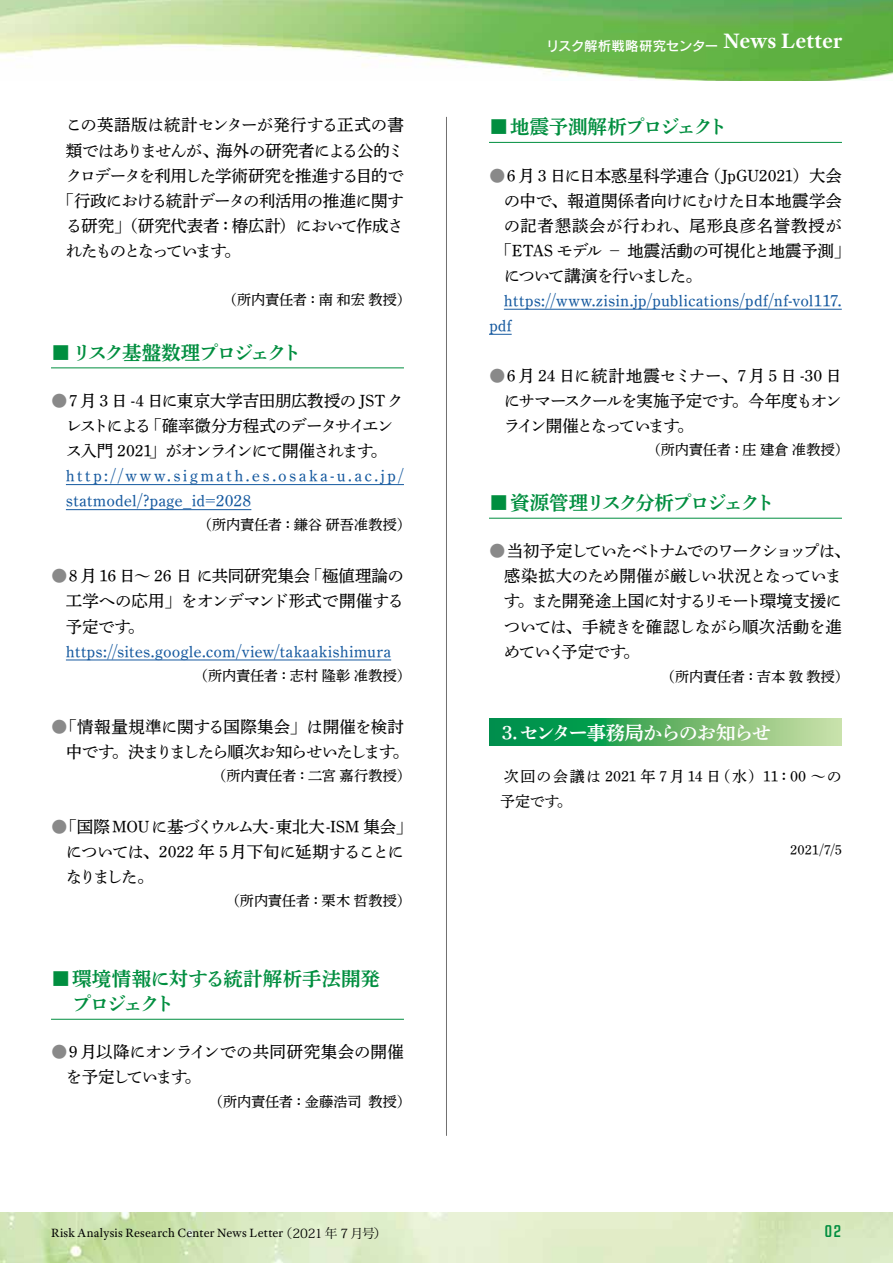
<style>
.page{position:relative;width:893px;height:1263px;background:#fff}
.page>*{position:absolute;margin:0;border:0;box-sizing:border-box;transform-origin:0 0}
.t1{font:700 22.5px "Adobe Text Pro";letter-spacing:.005em;color:#fff}
.t2{font:19.5px "DNP Shuei Y Min Std B";letter-spacing:-.105em;color:#008e3f}
.t3{font:19.5px/25px "DNP Shuei Y Min Std B";letter-spacing:-.005em;color:#008e3f}
.t4{font:19.5px "DNP Shuei Y Min Std B";letter-spacing:-.08em;color:#008e3f}
.t5{font:19.2px "DNP Shuei Y Min Std B";letter-spacing:-.06em;color:#fff}
.t6{font:16.5px/25px "DNP Shuei Y Min Std M";letter-spacing:-.04em;color:#000}
.t7{font:16.5px/25px "DNP Shuei Y Min Std M";letter-spacing:.01em;color:#15599f}
.t8{font:16.5px/25px "DNP Shuei Y Min Std M";letter-spacing:.12em;color:#15599f}
.t9{font:16.5px/25px "DNP Shuei Y Min Std M";color:#000}
.t10{font:16.5px "DNP Shuei Y Min Std M";letter-spacing:-.02em;color:#000}
.t11{font:16.5px "DNP Shuei Y Min Std M";letter-spacing:-.09em;color:#000}
.t12{font:16.5px "DNP Shuei Y Min Std M";letter-spacing:-.11em;color:#000}
.t13{font:16.5px/25px "DNP Shuei Y Min Std M";letter-spacing:.01em;color:#000}
.t14{font:16.5px "DNP Shuei Y Min Std M";letter-spacing:-.01em;color:#000}
.t15{font:16.5px "DNP Shuei Y Min Std M";letter-spacing:-.015em;color:#000}
.t16{font:16.5px "DNP Shuei Y Min Std M";letter-spacing:.035em;color:#000}
.t17{font:16.5px "DNP Shuei Y Min Std M";letter-spacing:-.005em;color:#000}
.t18{font:16.5px/25px "DNP Shuei Y Min Std M";letter-spacing:-.07em;color:#000}
.t19{font:16.5px "DNP Shuei Y Min Std M";letter-spacing:-.1em;color:#000}
.t20{font:16.5px "DNP Shuei Y Min Std M";letter-spacing:-.125em;color:#000}
.t21{font:16.5px "DNP Shuei Y Min Std M";letter-spacing:-.135em;color:#000}
.t22{font:16.5px "DNP Shuei Y Min Std M";letter-spacing:-.065em;color:#000}
.t23{font:16.5px "Countach";color:#008e3f}
.t24{font:15px/25.8px "DNP Shuei Y Min Std M";letter-spacing:.07em;color:#000}
.t25{font:15px "DNP Shuei Y Min Std M";color:#000}
.t26{font:14.25px "DNP Shuei Y Min Std M";letter-spacing:-.015em;color:#000}
.t27{font:14.25px "DNP Shuei Y Min Std M";letter-spacing:.01em;color:#000}
.t28{font:13.5px "Rodin Pro N DB";letter-spacing:-.01em;color:#fff}
.t29{font:13.5px "DNP Shuei Y Min Std M";color:#000}
.t30{font:12.75px "Adobe Text Pro";letter-spacing:.015em;color:#000}
.t31{font:12.75px "Koz Min Pr 6 N";letter-spacing:-.04em;color:#000}
.s1{color:#898989}
</style>
<div class="page">
<img style="left:0;top:1212px;width:893px;height:51px">
<img style="left:0;top:0;width:893px;height:81px">
<hr style="left:51px;top:367px;width:353px;height:1px;background:#008e3f">
<hr style="left:66px;top:484px;width:338px;height:1px;background:#15599f">
<hr style="left:66px;top:509px;width:185px;height:1px;background:#15599f">
<hr style="left:66px;top:659px;width:325px;height:1px;background:#15599f">
<hr style="left:51px;top:1019px;width:353px;height:1px;background:#008e3f">
<hr style="left:489px;top:142px;width:353px;height:1px;background:#008e3f">
<hr style="left:504px;top:309px;width:338px;height:1px;background:#15599f">
<svg style="left:489px;top:334px;width:23px;height:1px"></svg>
<hr style="left:489px;top:518px;width:353px;height:1px;background:#008e3f">
<svg style="left:489px;top:718px;width:353px;height:28px;background:#56b26a"></svg>
<hr style="left:446px;top:117px;width:1px;height:1018px;background:#727171">
<p class="t6" style="left:58px;top:112px;width:348px;text-align:center">この英語版は統計センターが発行する正式の書類ではありませんが、海外の研究者による公的ミクロデータを利用した学術研究を推進する目的で「行政における統計データの利活用の推進に関する研究」（研究代表者：椿広計）において作成さ。</p>
<p class="t21" style="left:66px;top:239px;width:163px">れたものとなっています</p>
<p class="t26" style="left:223px;top:289px;width:190px">（所内責任者：南和宏教授(</p>
<p class="t2" style="left:51px;top:338px;width:252px">■ リスク基盤数理プロジェクト</p>
<p class="t6" style="left:145px;top:388px;width:260px;text-indent:-94px"><span class="s1">●</span>7 月 3 日 -4 日に東京大学吉田朋広教授の JSTク「確率微分方程式のデータサイエン</p>
<p class="t6" style="left:66px;top:413px;width:87px">レストによる</p>
<p class="t19" style="left:149px;top:439px;width:226px">」がオンラインにて開催されます</p>
<p class="t6" style="left:66px;top:438px;width:87px">ス入門 2021</p>
<p class="t8" style="left:66px;top:463px;width:340px">http://www.sigmath.es.osaka u- .ac.jp/ statmodel ?/ page_id=2028</p>
<p class="t26" style="left:198px;top:515px;width:215px">（所内責任者：鎌谷研吾准教授(</p>
<p class="t6" style="left:306px;top:563px;width:100px">「極値理論の</p>
<p class="t6" style="left:371px;top:438px;width:18px">。</p>
<p class="t17" style="left:51px;top:564px;width:261px"><span class="s1">●</span>8 月 16 日～ 26 日に共同研究集会</p>
<p class="t14" style="left:66px;top:590px;width:340px">工学への応用」をオンデマンド形式で開催する</p>
<p class="t6" style="left:128px;top:613px;width:18px">。</p>
<p class="t6" style="left:66px;top:613px;width:67px">予定です</p>
<p class="t7" style="left:66px;top:638px;width:327px">https://sites.google.com/view/takaakishimura</p>
<p class="t27" style="left:194px;top:665px;width:219px">（所内責任者：志村隆彰准教授(</p>
<p class="t13" style="left:393px;top:713px;width:18px;text-indent:-342px"><span class="s1">●</span>「情報量規準に関する国際集会」は開催を検討。</p>
<p class="t11" style="left:112px;top:740px;width:285px">。決まりましたら順次お知らせいたします</p>
<p class="t6" style="left:66px;top:738px;width:50px">中です</p>
<p class="t26" style="left:212px;top:765px;width:200px">（所内責任者：二宮嘉行教授(</p>
<p class="t6" style="left:66px;top:814px;width:348px;text-indent:-15px"><span class="s1">●</span>「国際 MOU に基づくウルム大-東北大-ISM 集会「については、2022 年 5 月下旬に延期することになりました。</p>
<p class="t26" style="left:226px;top:891px;width:187px">（所内責任者：栗木哲教授(</p>
<p class="t3" style="left:72px;top:965px;width:309px;text-indent:-21px">■環境情報に対する統計解析手法開発プロジェクト</p>
<p class="t9" style="left:185px;top:1039px;width:221px;text-indent:-133px"><span class="s1">●</span>9 月以降にオンラインでの共同研究集会の開催。</p>
<p class="t11" style="left:66px;top:1065px;width:123px">を予定しています</p>
<p class="t26" style="left:209px;top:1091px;width:154px">（所内責任者：金藤浩司</p>
<p class="t26" style="left:368px;top:1091px;width:44px">教授(</p>
<p class="t31" style="left:280px;top:1226px;width:109px">（2021 年 7 月号(</p>
<p class="t30" style="left:51px;top:1225px;width:234px">Risk Analysis Research Center News Letter</p>
<h1 class="t1" style="left:723px;top:26px;width:120px">News Letter</h1>
<p class="t28" style="left:546px;top:37px;width:174px">リスク解析戦略研究センター</p>
<p class="t4" style="left:489px;top:113px;width:240px">■地震予測解析プロジェクト</p>
<p class="t6" style="left:704px;top:162px;width:139px">（JpGU2021）大会</p>
<p class="t6" style="left:489px;top:162px;width:222px"><span class="s1">●</span>6 月 3 日に日本惑星科学連合</p>
<p class="t15" style="left:504px;top:189px;width:340px">の中で、報道関係者向けにむけた日本地震学会</p>
<p class="t16" style="left:504px;top:214px;width:340px">の記者懇談会が行われ、尾形良彦名誉教授が</p>
<p class="t10" style="left:496px;top:239px;width:356px">「ETAS モデル－地震活動の可視化と地震予測「</p>
<p class="t11" style="left:504px;top:264px;width:200px">について講演を行いました。</p>
<p class="t7" style="left:489px;top:287px;width:354px;text-indent:15px">https://www.zisin j p. /publications/pdf/nf-vol117. pdf</p>
<p class="t9" style="left:489px;top:363px;width:354px;text-align:right"><span class="s1">●</span>6 月 24 日に統計地震セミナー、7 月 5 日 -30 日。今年度もオン</p>
<p class="t18" style="left:677px;top:388px;width:59px;text-indent:-173px">にサマースクールを実施予定です。</p>
<p class="t20" style="left:504px;top:414px;width:178px">ライン開催となっています</p>
<p class="t26" style="left:647px;top:440px;width:204px">（所内責任者：庄建倉准教授(</p>
<p class="t2" style="left:489px;top:489px;width:287px">■ 資源管理リスク分析プロジェクト</p>
<p class="t12" style="left:489px;top:539px;width:363px"><span class="s1">●</span> 当初予定していたベトナムでのワークショップは、</p>
<p class="t10" style="left:504px;top:564px;width:340px">感染拡大のため開催が厳しい状況となっていま</p>
<p class="t6" style="left:517px;top:588px;width:326px">。また開発途上国に対するリモート環境支援に</p>
<p class="t6" style="left:504px;top:588px;width:18px">す</p>
<p class="t6" style="left:504px;top:613px;width:340px">ついては、手続きを確認しながら順次活動を進</p>
<p class="t6" style="left:623px;top:638px;width:18px">。</p>
<p class="t22" style="left:504px;top:640px;width:124px">めていく予定です</p>
<p class="t26" style="left:661px;top:666px;width:190px">（所内責任者：吉本敦教授(</p>
<p class="t5" style="left:502px;top:719px;width:271px">3. センター事務局からのお知らせ</p>
<p class="t25" style="left:715px;top:765px;width:128px">（水）11：00 ～の</p>
<p class="t24" style="left:557px;top:762px;width:166px;text-indent:-53px">次回の会議は 2021 年 7 月 14 日。</p>
<p class="t25" style="left:500px;top:791px;width:61px">予定です</p>
<p class="t29" style="left:790px;top:841px;width:53px">2021/7/5</p>
<p class="t23" style="left:825px;top:1221px;width:18px">02</p>
</div>
